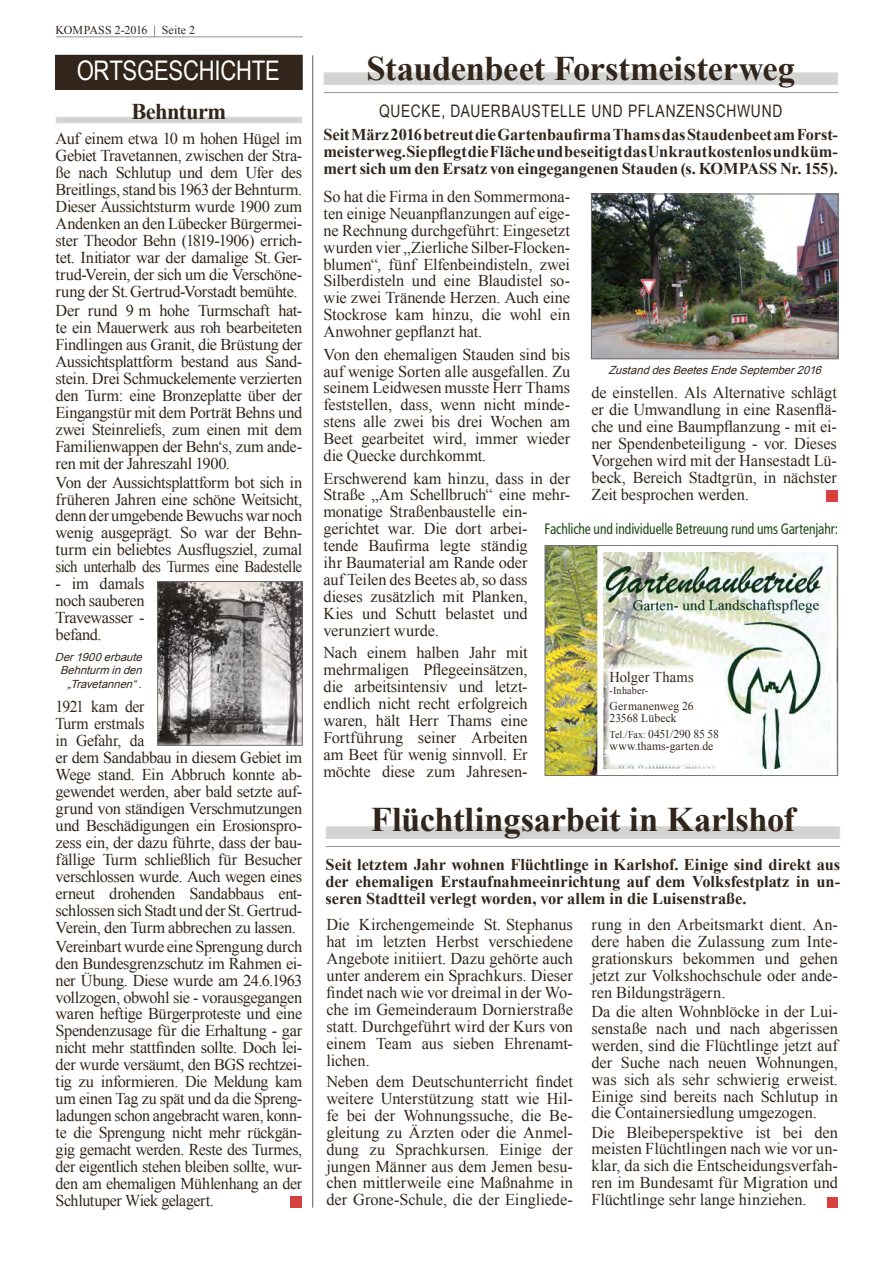
<style>
.page{position:relative;width:893px;height:1263px;background:#fff}
.page>*{position:absolute;margin:0;border:0;box-sizing:border-box;transform-origin:0 0}
.t1{font:700 34.5px "Times New Roman";letter-spacing:-.01em;color:#32261c}
.t2{font:27px "Arial Narrow";color:#fff}
.t3{font:700 22.5px "Times New Roman";letter-spacing:-.025em;color:#32261c}
.t4{font:17.25px "Arial Narrow";letter-spacing:.04em;color:#32261c}
.t5{font:16.5px/17px "Times New Roman";letter-spacing:-.015em;color:#32261c;text-align:justify}
.t6{font:16.5px/17px "Times New Roman";letter-spacing:-.015em;color:#32261c;scale:.95 1}
.t7{font:700 16.5px/17px "Times New Roman";letter-spacing:-.005em;color:#32261c;text-align:justify}
.t8{font:condensed 15px "Frutiger LT Pro";letter-spacing:-.005em;color:#1f4616;scale:.9 1}
.t9{font:15px "Times New Roman";letter-spacing:.01em;color:#32261c}
.t10{font:12px/12px "Times New Roman";letter-spacing:.005em;color:#32261c}
.t11{font:italic 11.25px/13.5px "Arial";color:#32261c;text-align:right}
.t12{font:10.5px "Times New Roman";letter-spacing:.01em;color:#32261c}
.s1{font-size:10.5px}
</style>
<div class="page">
<div style="left:56px;top:117px;width:246px;height:6px;background:#d3d3d2"></div>
<div style="left:56px;top:55px;width:246px;height:34px;background:#32261c"></div>
<hr style="left:56px;top:37px;width:247px;height:1px;background:#959391">
<div style="left:291px;top:1196px;width:11px;height:12px;background:#d7413f"></div>
<hr style="left:312px;top:55px;width:1px;height:1153px;background:#635f5b">
<div style="left:326px;top:826px;width:514px;height:13px;background:#d3d3d2;border:1px solid #dcdcdb"></div>
<hr style="left:326px;top:846px;width:514px;height:1px;background:#959391">
<img style="left:159px;top:583px;width:142px;height:161px">
<div style="left:157px;top:581px;width:146px;height:165px;border:1px solid #6d6966"></div>
<div style="left:827px;top:1197px;width:11px;height:11px;background:#d7413f"></div>
<div style="left:324px;top:72px;width:514px;height:13px;background:#d3d3d2;border:1px solid #dcdcdb"></div>
<hr style="left:324px;top:92px;width:514px;height:1px;background:#959391">
<div style="left:826px;top:490px;width:12px;height:12px;background:#d7413f"></div>
<img style="left:547px;top:547px;width:50px;height:227px">
<div style="left:545px;top:545px;width:293px;height:231px;border:1px solid #6d6f75"></div>
<img style="left:604px;top:553px;width:226px;height:215px">
<div style="left:597px;top:546px;width:240px;height:229px;border:6px solid #fff"></div>
<svg style="left:605px;top:664px;width:146px;height:105px"></svg>
<img style="left:593px;top:196px;width:243px;height:161px">
<div style="left:591px;top:194px;width:247px;height:165px;border:1px solid #6d6966"></div>
<p class="t10" style="left:56px;top:24px;width:141px">KOMPASS 2-2016 | Seite 2</p>
<h2 class="t2" style="left:77px;top:51px;width:33px">ORTSGESCHICHTE</h2>
<h3 class="t3" style="left:132px;top:96px;width:96px">Behnturm</h3>
<p class="t5" style="left:56px;top:130px;width:248px">Auf einem etwa 10 m hohen Hügel im Gebiet Travetannen, zwischen der Stra&shy;ße nach Schlutup und dem Ufer des Breitlings, stand bis 1963 der Behnturm.<br>Dieser Aussichtsturm wurde 1900 zum Andenken an den Lübecker Bürgermei&shy;ster Theodor Behn (1819-1906) errich&shy;tet. Initiator war der damalige St. Ger&shy;trud-Verein, der sich um die Verschöne&shy;rung der St.Gertrud-Vorstadt bemühte.</p>
<p class="t5" style="left:56px;top:302px;width:248px">Der rund 9 m hohe Turmschaft hat&shy;te ein Mauerwerk aus roh bearbeiteten Findlingen aus Granit, die Brüstung der Aussichtsplattform bestand aus Sand&shy;stein. Drei Schmuckelemente verzierten den Turm: eine Bronzeplatte über der Eingangstür mit dem Porträt Behns und zwei Steinreliefs, zum einen mit dem Familienwappen der Behn‘s, zum ande&shy;ren mit der Jahreszahl 1900.</p>
<p class="t5" style="left:56px;top:473px;width:248px">Von der Aussichtsplattform bot sich in früheren Jahren eine schöne Weitsicht, denn der umgebende Bewuchs war noch wenig ausgeprägt. So war der Behn&shy;turm ein beliebtes Ausflugsziel, zumal sich unterhalb des Turmes eine Badestelle</p>
<p class="t5" style="left:56px;top:575px;width:90px">- im damals noch sauberen Travewasser - befand.</p>
<p class="t11" style="left:55px;top:650px;width:92px">Der1900erbaute<br>Behnturm inden „Travetannen“.</p>
<p class="t6" style="left:56px;top:698px;width:261px">1921 kam der<br>Turm erstmals<br>in Gefahr, da<br>er dem Sandabbau in diesem Gebiet im<br>Wege stand. Ein Abbruch konnte ab&shy;gewendet werden, aber bald setzte auf&shy;grund von ständigen Verschmutzungen und Beschädigungen ein Erosionspro&shy;zess ein, der dazu führte, dass der bau&shy;fällige Turm schließlich für Besucher verschlossen wurde. Auch wegen eines erneut drohenden Sandabbaus ent&shy;schlossen sich Stadt und der St. Gertrud-<br>Verein, den Turm abbrechen zu lassen.</p>
<p class="t5" style="left:56px;top:937px;width:248px">Vereinbart wurde eine Sprengung durch den Bundesgrenzschutz im Rahmen ei&shy;ner Übung. Diese wurde am 24.6.1963 vollzogen, obwohl sie - vorausgegangen waren heftige Bürgerproteste und eine Spendenzusage für die Erhaltung - gar nicht mehr stattfinden sollte. Doch lei&shy;der wurde versäumt, den BGS rechtzei&shy;tig zu informieren. Die Meldung kam um einen Tag zu spät und da die Spreng&shy;ladungen schon angebracht waren, konn&shy;te die Sprengung nicht mehr rückgän&shy;gig gemacht werden. Reste des Turmes, der eigentlich stehen bleiben sollte, wur&shy;den am ehemaligen Mühlenhang an der Schlutuper Wiek gelagert.</p>
<h1 class="t1" style="left:366px;top:44px;width:430px">Staudenbeet Forstmeisterweg</h1>
<p class="t4" style="left:379px;top:99px;width:405px">QUECKE, DAU ERBAUSTELLE UND PFLANZENSCHWUND</p>
<p class="t7" style="left:324px;top:126px;width:516px">Seit März 2016 betreut die Gartenbaufirma Thams das Staudenbeet am Forst&shy;meisterweg. Sie pflegt die Fläche und beseitigt das Unkraut kostenlos und küm&shy;mert sich um den Ersatz von eingegangenen Stauden (s. KOMPASS Nr. 155).</p>
<p class="t5" style="left:324px;top:187px;width:248px">So hat die Firma in den Sommermona&shy;ten einige Neuanpflanzungen auf eige&shy;ne Rechnung durchgeführt: Eingesetzt wurden vier „Zierliche Silber-Flocken&shy;blumen“, fünf Elfenbeindisteln, zwei Silberdisteln und eine Blaudistel so&shy;wie zwei Tränende Herzen. Auch eine Stockrose kam hinzu, die wohl ein Anwohner gepflanzt hat.</p>
<p class="t5" style="left:324px;top:345px;width:248px">Von den ehemaligen Stauden sind bis auf wenige Sorten alle ausgefallen. Zu seinem Leidwesen musste Herr Thams feststellen, dass, wenn nicht minde&shy;stens alle zwei bis drei Wochen am Beet gearbeitet wird, immer wieder die Quecke durchkommt.</p>
<p class="t5" style="left:324px;top:469px;width:248px;text-align:left">Erschwerend kam hinzu, dass in der<br>Straße „Am Schellbruch“ eine mehr&shy;monatige Straßenbaustelle ein&shy;gerichtet war. Die dort arbei-<br>tende Baufirma legte ständig<br>ihr Baumaterial am Rande oder<br>auf Teilen des Beetes ab, so dass dieses zusätzlich mit Planken,<br>Kies und Schutt belastet und verunziert wurde.</p>
<p class="t5" style="left:324px;top:644px;width:206px">Nach einem halben Jahr mit mehrmaligen Pflegeeinsätzen, die arbeitsintensiv und letzt&shy;endlich nicht recht erfolgreich waren, hält Herr Thams eine Fortführung seiner Arbeiten am Beet für wenig sinnvoll. Er möchte diese zum Jahresen-</p>
<p class="t11" style="left:608px;top:363px;width:218px">ZustanddesBeetesEndeSeptember2016</p>
<p class="t5" style="left:591px;top:384px;width:247px">de einstellen. Als Alternative schlägt er die Umwandlung in eine Rasenflä&shy;che und eine Baumpflanzung - mit ei&shy;ner Spendenbeteiligung - vor. Dieses Vorgehen wird mit der Hansestadt Lü&shy;beck, Bereich Stadtgrün, in nächster Zeit besprochen werden.</p>
<p class="t8" style="left:545px;top:520px;width:327px">Fachliche und individuelle Betreuung rund ums Gartenjahr:</p>
<p class="t9" style="left:610px;top:667px;width:86px">Holger Thams</p>
<p class="t12" style="left:610px;top:683px;width:40px">-Inhaber-</p>
<p class="t10" style="left:610px;top:700px;width:86px">Germanenweg 26<br>23568 Lübeck</p>
<p class="t10" style="left:610px;top:728px;width:111px"><span class="s1">Tel./Fax:</span> 0451/290 85 58 www.thams-garten.de</p>
<h1 class="t1" style="left:371px;top:796px;width:426px">Flüchtlingsarbeit in Karlshof</h1>
<p class="t7" style="left:326px;top:856px;width:516px">Seit letztem Jahr wohnen Flüchtlinge in Karlshof. Einige sind direkt aus der ehemaligen Erstaufnahmeeinrichtung auf dem Volksfestplatz in un&shy;seren Stadtteil verlegt worden, vor allem in die Luisenstraße.</p>
<p class="t5" style="left:326px;top:915px;width:248px">Die Kirchengemeinde St. Stephanus hat im letzten Herbst verschiedene Angebote initiiert. Dazu gehörte auch unter anderem ein Sprachkurs. Dieser findet nach wie vor dreimal in der Wo&shy;che im Gemeinderaum Dornierstraße statt. Durchgeführt wird der Kurs von einem Team aus sieben Ehrenamt&shy;lichen.</p>
<p class="t5" style="left:326px;top:1072px;width:248px">Neben dem Deutschunterricht findet weitere Unterstützung statt wie Hil&shy;fe bei der Wohnungssuche, die Be&shy;gleitung zu Ärzten oder die Anmel&shy;dung zu Sprachkursen. Einige der jungen Männer aus dem Jemen besu&shy;chen mittlerweile eine Maßnahme in der Grone-Schule, die der Eingliede-</p>
<p class="t5" style="left:591px;top:916px;width:248px">rung in den Arbeitsmarkt dient. An&shy;dere haben die Zulassung zum Inte&shy;grationskurs bekommen und gehen jetzt zur Volkshochschule oder ande&shy;ren Bildungsträgern.</p>
<p class="t5" style="left:591px;top:1002px;width:248px">Da die alten Wohnblöcke in der Lui&shy;senstaße nach und nach abgerissen werden, sind die Flüchtlinge jetzt auf der Suche nach neuen Wohnungen, was sich als sehr schwierig erweist.<br>Einige sind bereits nach Schlutup in die Containersiedlung umgezogen.</p>
<p class="t5" style="left:591px;top:1123px;width:248px">Die Bleibeperspektive ist bei den meisten Flüchtlingen nach wie vor un&shy;klar, da sich die Entscheidungsverfah&shy;ren im Bundesamt für Migration und Flüchtlinge sehr lange hinziehen.</p>
</div>
